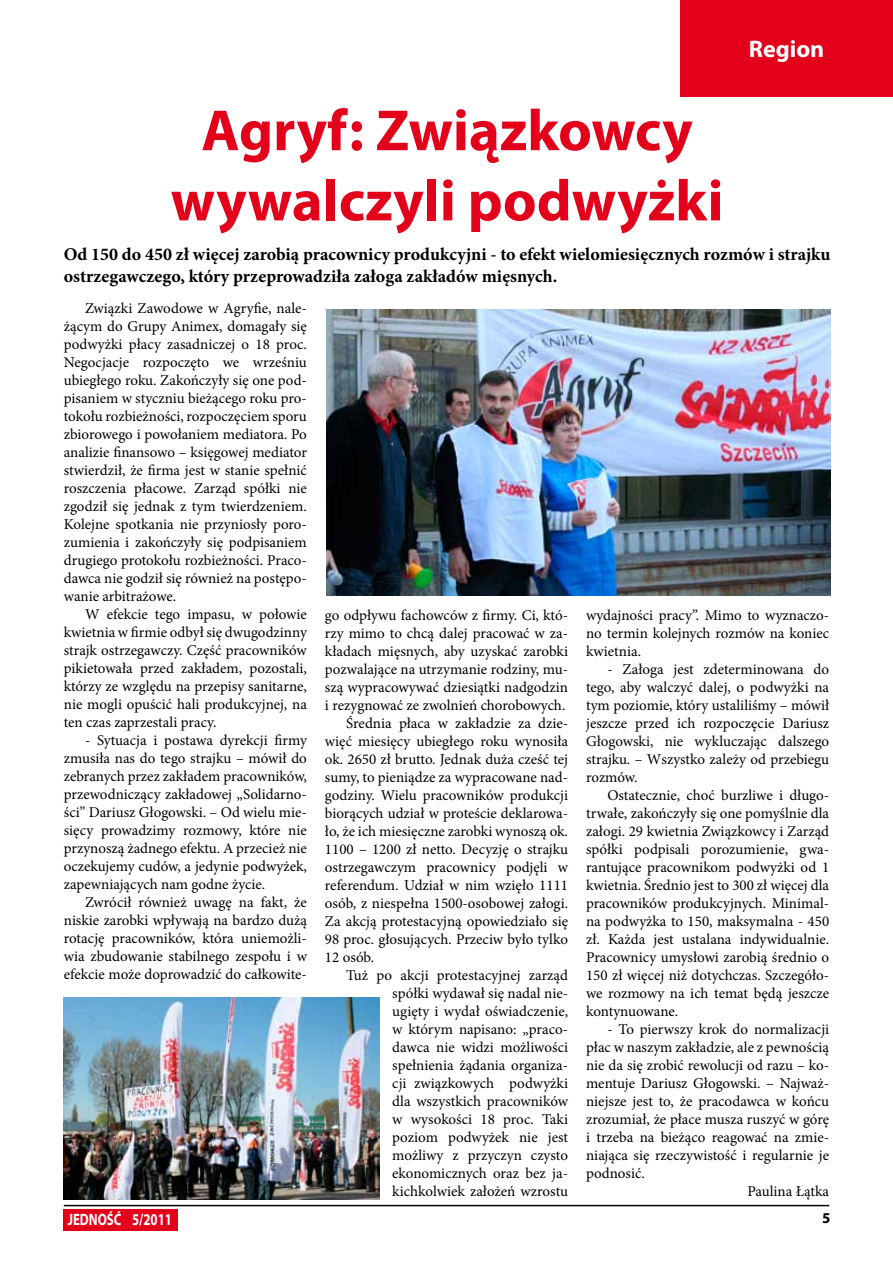
<style>
.page{position:relative;width:893px;height:1263px;background:#fff}
.page>*{position:absolute;margin:0;border:0;box-sizing:border-box;transform-origin:0 0}
.t1{font:700 58.5px/70.2px "Myriad Pro";color:#e2001a;text-align:center}
.t2{font:700 24px "Myriad Pro";color:#fff}
.t3{font:700 18px/21.6px "Minion Pro";color:#000}
.t4{font:700 16.5px "Myriad Pro";color:#fff;scale:.78 1}
.t5{font:15px/18px "Minion Pro";color:#000;text-align:justify}
.t6{font:700 15px "Myriad Pro";color:#000}
</style>
<div class="page">
<div style="left:680px;top:0;width:213px;height:96px;background:#e2001a"></div>
<div style="left:64px;top:1209px;width:114px;height:21px;background:#e2001a"></div>
<hr style="left:64px;top:1205px;width:765px;height:1px;background:#000">
<img style="left:64px;top:997px;width:316px;height:202px">
<img style="left:326px;top:309px;width:504px;height:287px">
<h2 class="t2" style="left:749px;top:33px;width:77px">Region</h2>
<h1 class="t1" style="left:171px;top:93px;width:554px">Agryf: Związkowcy wywalczyli podwyżki</h1>
<p class="t3" style="left:64px;top:243px;width:768px">Od 150 do 450 zł więcej zarobią pracownicy produkcyjni - to efekt wielomiesięcznych rozmów i strajku ostrzegawczego, który przeprowadziła załoga zakładów mięsnych.</p>
<p class="t5" style="left:64px;top:299px;width:245px;text-indent:21px">Związki Zawodowe w Agryfie, nale&shy;żącym do Grupy Animex, domagały się podwyżki płacy zasadniczej o 18 proc.<br>Negocjacje rozpoczęto we wrześniu ubiegłego roku. Zakończyły się one pod&shy;pisaniem w styczniu bieżącego roku pro&shy;tokołu rozbieżności, rozpoczęciem sporu zbiorowego i powołaniem mediatora. Po analizie finansowo – księgowej mediator stwierdził, że firma jest w stanie spełnić roszczenia płacowe. Zarząd spółki nie zgodził się jednak z tym twierdzeniem.<br>Kolejne spotkania nie przyniosły poro&shy;zumienia i zakończyły się podpisaniem drugiego protokołu rozbieżności. Praco&shy;dawca nie godził się również na postępo&shy;wanie arbitrażowe.</p>
<p class="t5" style="left:64px;top:605px;width:245px;text-indent:21px">W efekcie tego impasu, w połowie kwietnia w firmie odbył się dwugodzinny strajk ostrzegawczy. Część pracowników pikietowała przed zakładem, pozostali, którzy ze względu na przepisy sanitarne, nie mogli opuścić hali produkcyjnej, na ten czas zaprzestali pracy.</p>
<p class="t5" style="left:64px;top:731px;width:245px;text-indent:21px">- Sytuacja i postawa dyrekcji firmy zmusiła nas do tego strajku – mówił do zebranych przez zakładem pracowników, przewodniczący zakładowej „Solidarno&shy;ści” Dariusz Głogowski. – Od wielu mie&shy;sięcy prowadzimy rozmowy, które nie przynoszą żadnego efektu. A przecież nie oczekujemy cudów, a jedynie podwyżek, zapewniających nam godne życie.</p>
<p class="t5" style="left:64px;top:893px;width:245px;text-indent:21px">Zwrócił również uwagę na fakt, że niskie zarobki wpływają na bardzo dużą rotację pracowników, która uniemożli&shy;wia zbudowanie stabilnego zespołu i w efekcie może doprowadzić do całkowite-</p>
<p class="t5" style="left:325px;top:606px;width:245px">go odpływu fachowców z firmy. Ci, któ-</p>
<p class="t5" style="left:325px;top:624px;width:245px">rzy mimo to chcą dalej pracować w za-</p>
<p class="t5" style="left:325px;top:642px;width:245px">kładach mięsnych, aby uzyskać zarobki</p>
<p class="t5" style="left:325px;top:660px;width:245px">pozwalające na utrzymanie rodziny, mu-</p>
<p class="t5" style="left:325px;top:678px;width:245px">szą wypracowywać dziesiątki nadgodzin</p>
<p class="t5" style="left:325px;top:696px;width:242px">i rezygnować ze zwolnień chorobowych.</p>
<p class="t5" style="left:346px;top:714px;width:223px">Średnia płaca w zakładzie za dzie-</p>
<p class="t5" style="left:325px;top:732px;width:245px">więć miesięcy ubiegłego roku wynosiła</p>
<p class="t5" style="left:325px;top:750px;width:245px">ok. 2650 zł brutto. Jednak duża cześć tej</p>
<p class="t5" style="left:325px;top:768px;width:245px">sumy, to pieniądze za wypracowane nad-</p>
<p class="t5" style="left:325px;top:786px;width:245px">godziny. Wielu pracowników produkcji</p>
<p class="t5" style="left:325px;top:804px;width:245px">biorących udział w proteście deklarowa-</p>
<p class="t5" style="left:325px;top:822px;width:245px">ło, że ich miesięczne zarobki wynoszą ok.</p>
<p class="t5" style="left:325px;top:840px;width:245px">1100 – 1200 zł netto. Decyzję o strajku</p>
<p class="t5" style="left:325px;top:858px;width:245px">ostrzegawczym pracownicy podjęli w</p>
<p class="t5" style="left:325px;top:876px;width:245px">referendum. Udział w nim wzięło 1111</p>
<p class="t5" style="left:325px;top:894px;width:245px">osób, z niespełna 1500-osobowej załogi.</p>
<p class="t5" style="left:325px;top:912px;width:245px">Za akcją protestacyjną opowiedziało się</p>
<p class="t5" style="left:325px;top:930px;width:245px">98 proc. głosujących. Przeciw było tylko</p>
<p class="t5" style="left:325px;top:948px;width:51px">12 osób.</p>
<p class="t5" style="left:346px;top:966px;width:223px">Tuż po akcji protestacyjnej zarząd</p>
<p class="t5" style="left:392px;top:984px;width:177px">spółki wydawał się nadal nie-</p>
<p class="t5" style="left:392px;top:1002px;width:177px">ugięty i wydał oświadczenie,</p>
<p class="t5" style="left:392px;top:1020px;width:177px">w którym napisano: „praco-</p>
<p class="t5" style="left:392px;top:1038px;width:177px">dawca nie widzi możliwości</p>
<p class="t5" style="left:392px;top:1056px;width:177px">spełnienia żądania organiza-</p>
<p class="t5" style="left:392px;top:1074px;width:177px">cji związkowych podwyżki</p>
<p class="t5" style="left:392px;top:1092px;width:177px">dla wszystkich pracowników</p>
<p class="t5" style="left:392px;top:1110px;width:177px">w wysokości 18 proc. Taki</p>
<p class="t5" style="left:392px;top:1128px;width:177px">poziom podwyżek nie jest</p>
<p class="t5" style="left:392px;top:1146px;width:177px">możliwy z przyczyn czysto</p>
<p class="t5" style="left:392px;top:1164px;width:177px">ekonomicznych oraz bez ja-</p>
<p class="t5" style="left:392px;top:1182px;width:177px">kichkolwiek założeń wzrostu</p>
<p class="t5" style="left:586px;top:606px;width:245px">wydajności pracy”. Mimo to wyznaczo&shy;no termin kolejnych rozmów na koniec kwietnia.</p>
<p class="t5" style="left:586px;top:660px;width:245px;text-indent:21px">- Załoga jest zdeterminowana do tego, aby walczyć dalej, o podwyżki na tym poziomie, który ustaliliśmy – mówił jeszcze przed ich rozpoczęcie Dariusz Głogowski, nie wykluczając dalszego strajku. – Wszystko zależy od przebiegu rozmów.</p>
<p class="t5" style="left:586px;top:786px;width:245px;text-indent:21px">Ostatecznie, choć burzliwe i długo&shy;trwałe, zakończyły się one pomyślnie dla załogi. 29 kwietnia Związkowcy i Zarząd spółki podpisali porozumienie, gwa&shy;rantujące pracownikom podwyżki od 1 kwietnia. Średnio jest to 300 zł więcej dla pracowników produkcyjnych. Minimal&shy;na podwyżka to 150, maksymalna - 450 zł. Każda jest ustalana indywidualnie.<br>Pracownicy umysłowi zarobią średnio o 150 zł więcej niż dotychczas. Szczegóło&shy;we rozmowy na ich temat będą jeszcze kontynuowane.</p>
<p class="t5" style="left:607px;top:1020px;width:223px">- To pierwszy krok do normalizacji</p>
<p class="t5" style="left:586px;top:1038px;width:245px">płac w naszym zakładzie, ale z pewnością</p>
<p class="t5" style="left:586px;top:1056px;width:245px">nie da się zrobić rewolucji od razu – ko-</p>
<p class="t5" style="left:586px;top:1074px;width:245px">mentuje Dariusz Głogowski. – Najważ-</p>
<p class="t5" style="left:586px;top:1092px;width:245px">niejsze jest to, że pracodawca w końcu</p>
<p class="t5" style="left:586px;top:1110px;width:245px">zrozumiał, że płace musza ruszyć w górę</p>
<p class="t5" style="left:586px;top:1128px;width:245px">i trzeba na bieżąco reagować na zmie-</p>
<p class="t5" style="left:586px;top:1146px;width:245px">niająca się rzeczywistość i regularnie je</p>
<p class="t5" style="left:586px;top:1164px;width:60px">podnosić.</p>
<p class="t5" style="left:747px;top:1182px;width:83px">Paulina Łątka</p>
<p class="t4" style="left:68px;top:1208px;width:135px">JEDNOŚĆ 5/2011</p>
<p class="t6" style="left:822px;top:1208px;width:10px">5</p>
</div>
